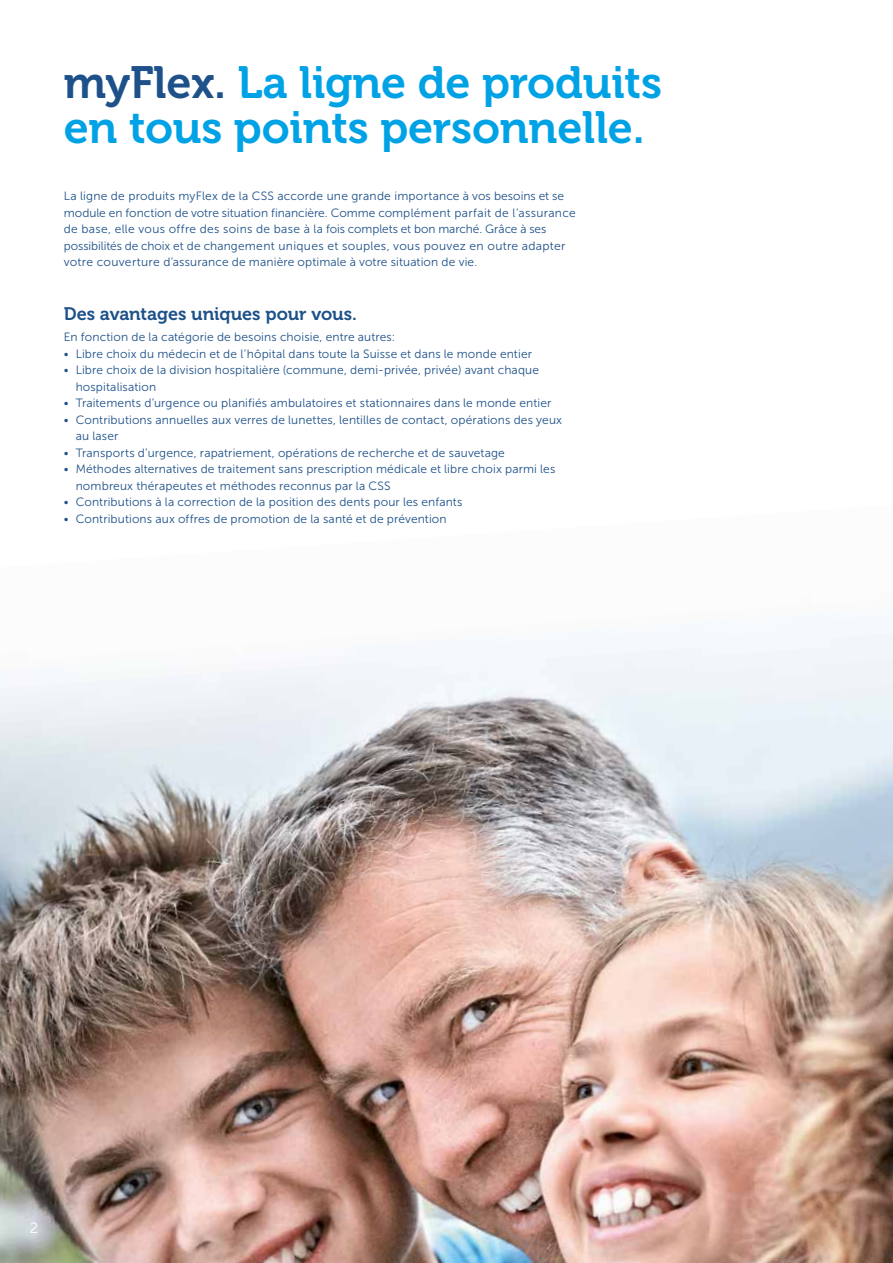
<style>
.page{position:relative;width:893px;height:1263px;background:#fff}
.page>*{position:absolute;margin:0;border:0;box-sizing:border-box;transform-origin:0 0}
.t1{font:45px/45px "Museo 700";letter-spacing:-.005em;color:#00a2e6}
.t2{font:18px "Museo 700";letter-spacing:-.005em;color:#1e5189}
.t3{font:15px "Museo Sans 300";color:#fff}
.t4{font:12px/16.5px "Museo Sans 300";letter-spacing:.01em;color:#1e5189}
.s1{color:#1e5189}
</style>
<div class="page">
<img style="left:0;top:633px;width:893px;height:630px">
<h1 class="t1" style="left:64px;top:60px;width:600px"><span class="s1">myFlex.</span> La ligne de produits en tous points personnelle.</h1>
<p class="t4" style="left:64px;top:188px;width:514px">La ligne de produits myFlex de la CSS accorde une grande importance à vos besoins et se module en fonction de votre situation financière. Comme complément parfait de l’assurance de base, elle vous offre des soins de base à la fois complets et bon marché. Grâce à ses possibilités de choix et de changement uniques et souples, vous pouvez en outre adapter votre couverture d’assurance de manière optimale à votre situation de vie.</p>
<h2 class="t2" style="left:64px;top:304px;width:295px">Des avantages uniques pour vous.</h2>
<p class="t4" style="left:64px;top:329px;width:333px">En fonction de la catégorie de besoins choisie, entre autres:</p>
<p class="t4" style="left:64px;top:345px;width:470px">• Libre choix du médecin et de l’hôpital dans toute la Suisse et dans le monde entier</p>
<p class="t4" style="left:76px;top:362px;width:465px;text-indent:-12px">• Libre choix de la division hospitalière (commune, demi-privée, privée) avant chaque hospitalisation</p>
<p class="t4" style="left:64px;top:395px;width:489px">• Traitements d’urgence ou planifiés ambulatoires et stationnaires dans le monde entier</p>
<p class="t4" style="left:76px;top:411px;width:488px;text-indent:-12px">• Contributions annuelles aux verres de lunettes, lentilles de contact, opérations des yeux au laser</p>
<p class="t4" style="left:64px;top:444px;width:443px">• Transports d’urgence, rapatriement, opérations de recherche et de sauvetage</p>
<p class="t4" style="left:76px;top:461px;width:481px;text-indent:-12px">• Méthodes alternatives de traitement sans prescription médicale et libre choix parmi les nombreux thérapeutes et méthodes reconnus par la CSS</p>
<p class="t4" style="left:64px;top:494px;width:400px">• Contributions à la correction de la position des dents pour les enfants</p>
<p class="t4" style="left:64px;top:510px;width:384px">• Contributions aux offres de promotion de la santé et de prévention</p>
<p class="t3" style="left:30px;top:1219px;width:10px">2</p>
</div>
